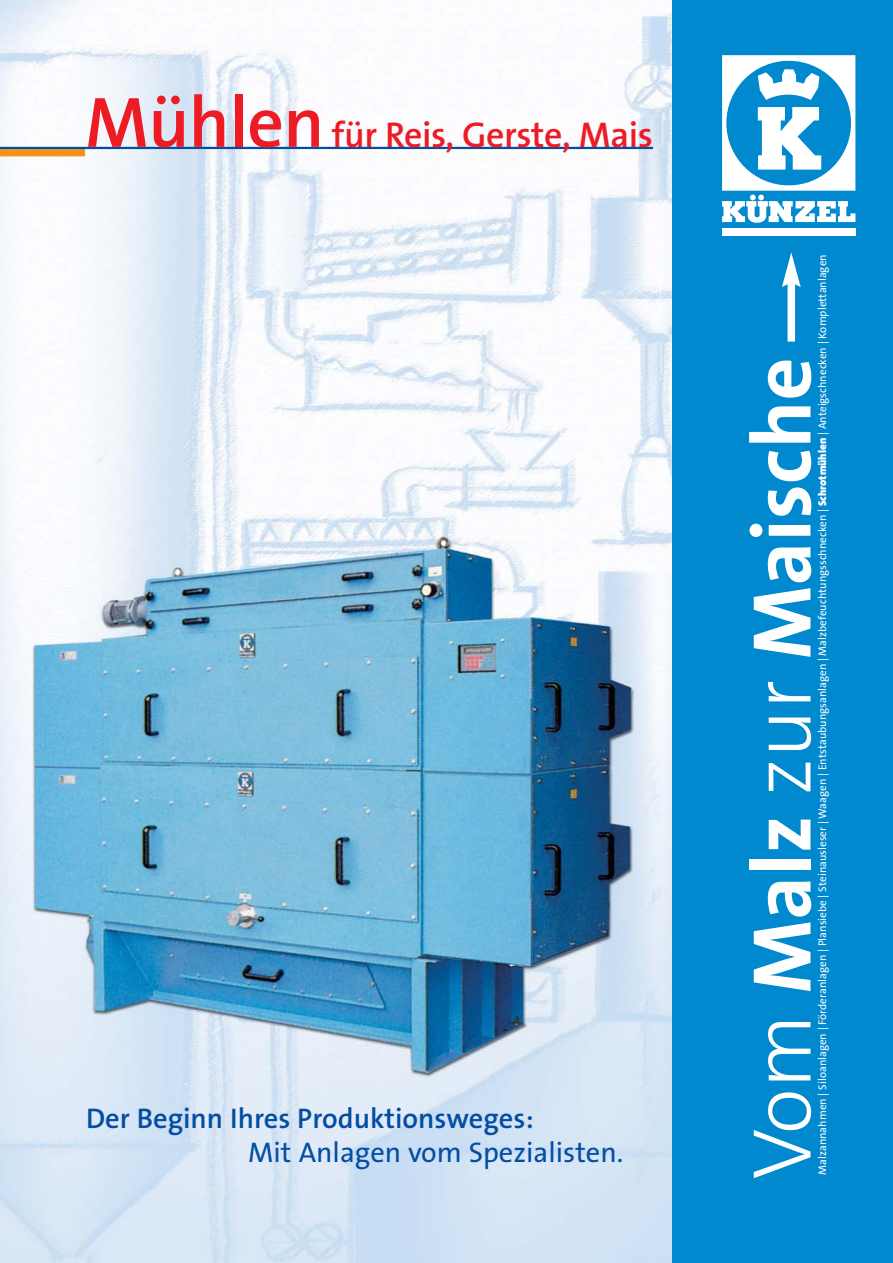
<style>
.page{position:relative;width:893px;height:1263px;background:#fff}
.page>*{position:absolute;margin:0;border:0;box-sizing:border-box;transform-origin:0 0}
.t1{font:700 84px "The Sans B7";color:#fff}
.t2{font:600 36px "The Sans B6";letter-spacing:-.01em;color:#ed1c24}
.t3{font:600 28.5px "The Sans B6";color:#034ea2}
.t4{font:28.5px "The Sans B5 Plain";color:#034ea2}
.t5{font:11.1px "The Sans B5 Plain";color:#fff}
.s1{font-size:72px}
.s2{font-family:"The Sans B9";font-weight:900}
.s3{font-family:"The Sans B3";font-weight:300}
</style>
<div class="page">
<img style="left:0;top:0;width:672px;height:1263px">
<div style="left:0;top:149px;width:85px;height:7px;background:#f7931d"></div>
<div style="left:672px;top:0;width:220px;height:1263px;background:#0089cf"></div>
<svg style="left:722px;top:55px;width:133px;height:168px"></svg>
<div style="left:722px;top:228px;width:133px;height:8px;background:#fff"></div>
<div style="left:787px;top:280px;width:8px;height:62px;background:#fff"></div>
<svg style="left:782px;top:252px;width:18px;height:35px"></svg>
<hr style="left:0;top:147px;width:653px;height:2px;background:#034ea2">
<h2 class="t2" style="left:85px;top:119px;width:569px"><span class="s1">Mühlen</span> für Reis, Gerste, Mais</h2>
<h3 class="t3" style="left:86px;top:1105px;width:449px">Der Beginn Ihres Produktionsweges:</h3>
<h3 class="t4" style="left:248px;top:1140px;width:377px">Mit Anlagen vom Spezialisten.</h3>
<p class="t5" style="left:817px;top:1175px;width:922px;rotate:-90deg">Malzannahmen | Siloanlagen | Förderanlagen | Plansiebe | Steinausleser | Waagen | Entstaubungsanlagen | Malzbefeuchtungsschnecken | <span class="s2">Schrotmühlen</span> | Anteigschnecken | Komplettanlagen</p>
<h1 class="t1" style="left:745px;top:1180px;width:824px;rotate:-90deg"><span class="s3">Vom</span> Malz <span class="s3">zur</span> Maische</h1>
</div>
